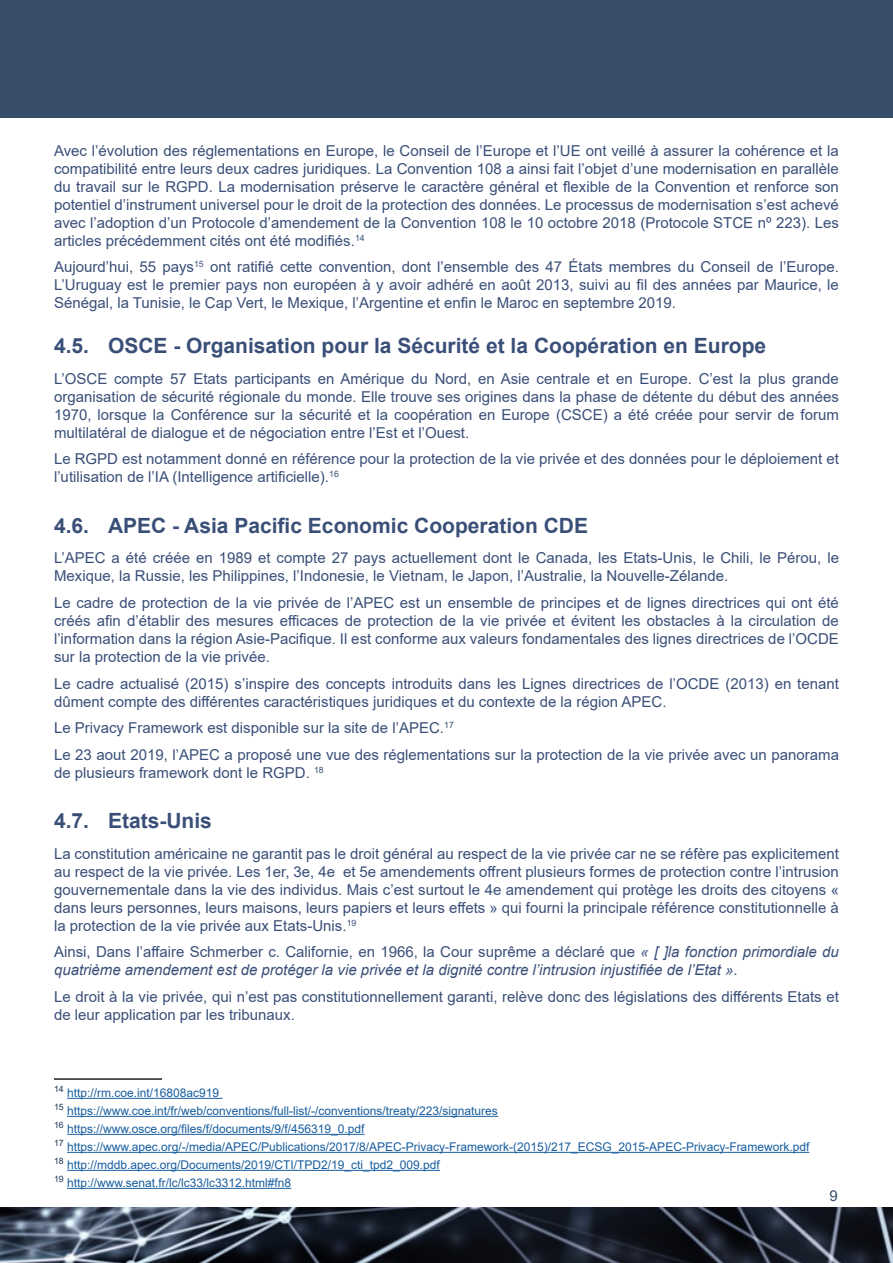
<style>
.page{position:relative;width:893px;height:1263px;background:#fff}
.page>*{position:absolute;margin:0;border:0;box-sizing:border-box;transform-origin:0 0}
.t1{font:700 21px "Arial";color:#3a4f78}
.t2{font:15px/18px "Arial";color:#3a4f78;text-align:justify}
.t3{font:italic 15px/18px "Arial";color:#3a4f78}
.t4{font:15px "Arial";color:#384d6a}
.t5{font:12px "Arial";color:#175d9e}
.s1{font-style:normal}
</style>
<div class="page">
<img style="left:0;top:1208px;width:893px;height:55px">
<div style="left:0;top:0;width:893px;height:118px;background:#384d6a"></div>
<hr style="left:54px;top:1078px;width:108px;height:2px;background:#231f20">
<hr style="left:67px;top:1098px;width:155px;height:1px;background:#175d9e">
<hr style="left:67px;top:1116px;width:431px;height:1px;background:#175d9e">
<hr style="left:67px;top:1134px;width:298px;height:1px;background:#175d9e">
<hr style="left:67px;top:1152px;width:742px;height:1px;background:#175d9e">
<hr style="left:67px;top:1170px;width:373px;height:1px;background:#175d9e">
<hr style="left:67px;top:1188px;width:224px;height:1px;background:#175d9e">
<p class="t2" style="left:54px;top:141px;width:786px">Avec l’évolution des réglementations en Europe, le Conseil de l’Europe et l’UE ont veillé à assurer la cohérence et la compatibilité entre leurs deux cadres juridiques. La Convention 108 a ainsi fait l’objet d’une modernisation en parallèle du travail sur le RGPD. La modernisation préserve le caractère général et flexible de la Convention et renforce son potentiel d’instrument universel pour le droit de la protection des données. Le processus de modernisation s’est achevé avec l’adoption d’un Protocole d’amendement de la Convention 108 le 10 octobre 2018 (Protocole STCE nº 223). Les articles précédemment cités ont été modifiés.<sup>14</sup></p>
<p class="t2" style="left:54px;top:258px;width:786px">Aujourd’hui, 55 pays<sup>15</sup> ont ratifié cette convention, dont l’ensemble des 47 États membres du Conseil de l’Europe.<br>L’Uruguay est le premier pays non européen à y avoir adhéré en août 2013, suivi au fil des années par Maurice, le Sénégal, la Tunisie, le Cap Vert, le Mexique, l’Argentine et enfin le Maroc en septembre 2019.</p>
<p class="t1" style="left:54px;top:331px;width:714px">4.5. OSCE - Organisation pour la Sécurité et la Coopération en Europe</p>
<p class="t2" style="left:54px;top:369px;width:786px">L’OSCE compte 57 Etats participants en Amérique du Nord, en Asie centrale et en Europe. C’est la plus grande organisation de sécurité régionale du monde. Elle trouve ses origines dans la phase de détente du début des années 1970, lorsque la Conférence sur la sécurité et la coopération en Europe (CSCE) a été créée pour servir de forum multilatéral de dialogue et de négociation entre l’Est et l’Ouest.</p>
<p class="t2" style="left:54px;top:450px;width:786px">Le RGPD est notamment donné en référence pour la protection de la vie privée et des données pour le déploiement et l’utilisation de l’IA (Intelligence artificielle).<sup>16</sup></p>
<p class="t1" style="left:54px;top:510px;width:535px">4.6. APEC - Asia Pacific Economic Cooperation CDE</p>
<p class="t2" style="left:54px;top:549px;width:786px">L’APEC a été créée en 1989 et compte 27 pays actuellement dont le Canada, les Etats-Unis, le Chili, le Pérou, le<br>Mexique, la Russie, les Philippines, l’Indonesie, le Vietnam, le Japon, l’Australie, la Nouvelle-Zélande.</p>
<p class="t2" style="left:54px;top:594px;width:786px">Le cadre de protection de la vie privée de l’APEC est un ensemble de principes et de lignes directrices qui ont été créés afin d’établir des mesures efficaces de protection de la vie privée et évitent les obstacles à la circulation de l’information dans la région Asie-Pacifique. Il est conforme aux valeurs fondamentales des lignes directrices de l’OCDE sur la protection de la vie privée.</p>
<p class="t2" style="left:54px;top:674px;width:786px">Le cadre actualisé (2015) s’inspire des concepts introduits dans les Lignes directrices de l’OCDE (2013) en tenant dûment compte des différentes caractéristiques juridiques et du contexte de la région APEC.</p>
<p class="t2" style="left:54px;top:719px;width:401px">Le Privacy Framework est disponible sur la site de l’APEC.<sup>17</sup></p>
<p class="t2" style="left:54px;top:745px;width:786px">Le 23 aout 2019, l’APEC a proposé une vue des réglementations sur la protection de la vie privée avec un panorama de plusieurs framework dont le RGPD. <sup>18</sup></p>
<p class="t1" style="left:54px;top:806px;width:159px">4.7. Etats-Unis</p>
<p class="t2" style="left:54px;top:844px;width:786px">La constitution américaine ne garantit pas le droit général au respect de la vie privée car ne se réfère pas explicitement au respect de la vie privée. Les 1er, 3e, 4e et 5e amendements offrent plusieurs formes de protection contre l’intrusion gouvernementale dans la vie des individus. Mais c’est surtout le 4e amendement qui protège les droits des citoyens « dans leurs personnes, leurs maisons, leurs papiers et leurs effets » qui fourni la principale référence constitutionnelle à la protection de la vie privée aux Etats-Unis.<sup>19</sup></p>
<p class="t3" style="left:54px;top:943px;width:786px"><span class="s1">Ainsi, Dans l’affaire Schmerber c. Californie, en 1966, la Cour suprême a déclaré que</span> « [ ]la fonction primordiale du quatrième amendement est de protéger la vie privée et la dignité contre l’intrusion injustifiée de l’Etat »<span class="s1">.</span></p>
<p class="t2" style="left:54px;top:987px;width:786px">Le droit à la vie privée, qui n’est pas constitutionnellement garanti, relève donc des législations des différents Etats et de leur application par les tribunaux.</p>
<p class="t5" style="left:54px;top:1084px;width:167px"><sup>14</sup> http://rm.coe.int/16808ac919</p>
<p class="t5" style="left:54px;top:1102px;width:445px"><sup>15</sup> https://www.coe.int/fr/web/conventions/full-list/-/conventions/treaty/223/signatures</p>
<p class="t5" style="left:54px;top:1120px;width:312px"><sup>16</sup> https://www.osce.org/files/f/documents/9/f/456319_0.pdf</p>
<p class="t5" style="left:54px;top:1138px;width:757px"><sup>17</sup> https://www.apec.org/-/media/APEC/Publications/2017/8/APEC-Privacy-Framework-(2015)/217_ECSG_2015-APEC-Privacy-Framework.pdf</p>
<p class="t5" style="left:54px;top:1156px;width:387px"><sup>18</sup> http://mddb.apec.org/Documents/2019/CTI/TPD2/19_cti_tpd2_009.pdf</p>
<p class="t5" style="left:54px;top:1174px;width:239px"><sup>19</sup> http://www.senat.fr/lc/lc33/lc3312.html#fn8</p>
<p class="t4" style="left:829px;top:1185px;width:10px">9</p>
</div>
